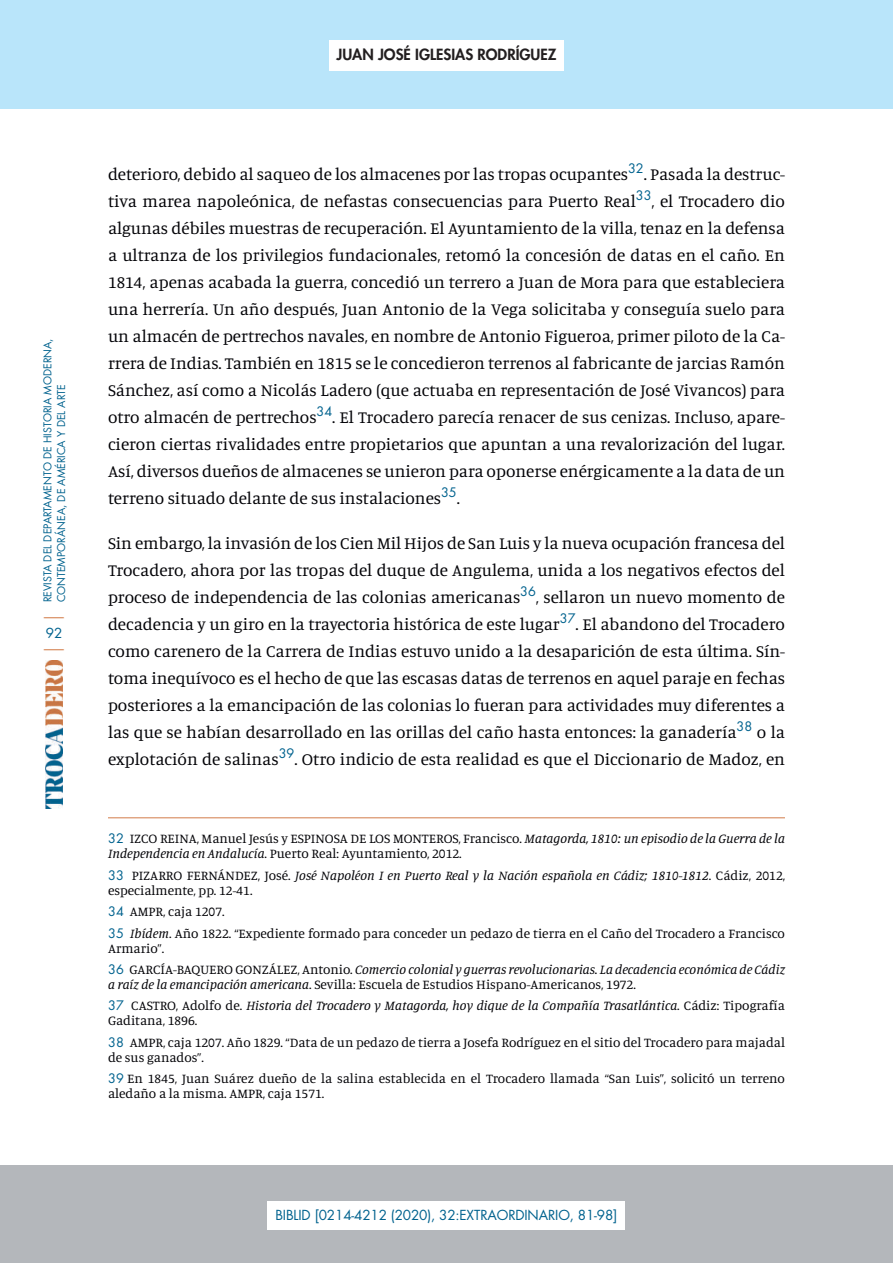
<style>
.page{position:relative;width:893px;height:1263px;background:#fff}
.page>*{position:absolute;margin:0;border:0;box-sizing:border-box;transform-origin:0 0}
.t1{font:17.25px/27px "Manuale";color:#020206;text-align:justify}
.t2{font:800 15px "Futura Std";color:#231f20}
.t3{font:13.5px/21.5px "Manuale";color:#020206}
.t4{font:italic 13.5px/21.5px "Manuale";color:#020206}
.t5{font:13.5px "Futura Std";letter-spacing:-.01em;color:#00628e}
.t6{font:13.5px "Futura Std";color:#d27c49;scale:2 1}
.t7{font:10.5px/13.5px "Futura Std";color:#00628e}
.s1{font-family:"Futura Std";font-size:12.75px;color:#00628e}
.s2{font-style:italic}
.s3{font-family:"Futura Std";font-style:normal;font-size:12.75px;color:#00628e}
.s4{font-style:normal}
</style>
<div class="page">
<img style="left:46px;top:660px;width:16px;height:149px">
<hr style="left:108px;top:817px;width:677px;height:1px;background:#d27c49">
<div style="left:0;top:0;width:893px;height:108px;background:#b9e5fa"></div>
<div style="left:329px;top:40px;width:235px;height:30px;background:#fff"></div>
<div style="left:0;top:1165px;width:893px;height:98px;background:#b4b7bb"></div>
<div style="left:268px;top:1201px;width:357px;height:29px;background:#fff"></div>
<p class="t7" style="left:41px;top:602px;width:266px;rotate:-90deg">REVISTA DEL DEPARTAMENTO DE HISTORIA MODERNA,<br>CONTEMPORÁNEA, DE AMÉRICA Y DEL ARTE</p>
<p class="t6" style="left:40px;top:607px;width:15px">—</p>
<p class="t5" style="left:46px;top:624px;width:18px">92</p>
<p class="t6" style="left:40px;top:640px;width:15px">—</p>
<p class="t2" style="left:337px;top:45px;width:221px">JUAN JOSÉ IGLESIAS RODRÍGUEZ</p>
<p class="t1" style="left:108px;top:160px;width:679px">deterioro, debido al saqueo de los almacenes por las tropas ocupantes<sup>32</sup>. Pasada la destruc&shy;tiva marea napoleónica, de nefastas consecuencias para Puerto Real<sup>33</sup>, el Trocadero dio algunas débiles muestras de recuperación. El Ayuntamiento de la villa, tenaz en la defensa a ultranza de los privilegios fundacionales, retomó la concesión de datas en el caño. En 1814, apenas acabada la guerra, concedió un terrero a Juan de Mora para que estableciera una herrería. Un año después, Juan Antonio de la Vega solicitaba y conseguía suelo para un almacén de pertrechos navales, en nombre de Antonio Figueroa, primer piloto de la Ca&shy;rrera de Indias. También en 1815 se le concedieron terrenos al fabricante de jarcias Ramón Sánchez, así como a Nicolás Ladero (que actuaba en representación de José Vivancos) para otro almacén de pertrechos<sup>34</sup>. El Trocadero parecía renacer de sus cenizas. Incluso, apare&shy;cieron ciertas rivalidades entre propietarios que apuntan a una revalorización del lugar.<br>Así, diversos dueños de almacenes se unieron para oponerse enérgicamente a la data de un terreno situado delante de sus instalaciones<sup>35</sup>.</p>
<p class="t1" style="left:108px;top:529px;width:679px">Sin embargo, la invasión de los Cien Mil Hijos de San Luis y la nueva ocupación francesa del Trocadero, ahora por las tropas del duque de Angulema, unida a los negativos efectos del proceso de independencia de las colonias americanas<sup>36</sup>, sellaron un nuevo momento de decadencia y un giro en la trayectoria histórica de este lugar<sup>37</sup>. El abandono del Trocadero como carenero de la Carrera de Indias estuvo unido a la desaparición de esta última. Sín&shy;toma inequívoco es el hecho de que las escasas datas de terrenos en aquel paraje en fechas posteriores a la emancipación de las colonias lo fueran para actividades muy diferentes a las que se habían desarrollado en las orillas del caño hasta entonces: la ganadería<sup>38</sup> o la explotación de salinas<sup>39</sup>. Otro indicio de esta realidad es que el Diccionario de Madoz, en</p>
<p class="t3" style="left:108px;top:831px;width:678px;line-height:15px"><span class="s1">32</span> IZCO REINA, Manuel Jesús y ESPINOSA DE LOS MONTEROS, Francisco. <span class="s2">Matagorda, 1810: un episodio de la Guerra de la<br>Independencia en Andalucía</span>. Puerto Real: Ayuntamiento, 2012.</p>
<p class="t4" style="left:108px;top:867px;width:678px;line-height:15px"><span class="s3">33</span> <span class="s4">PIZARRO FERNÁNDEZ, José.</span> José Napoléon I en Puerto Real y la Nación española en Cádiz; 1810-1812<span class="s4">. Cádiz, 2012, especialmente, pp. 12-41.</span></p>
<p class="t3" style="left:108px;top:900px;width:678px"><span class="s1">34</span> AMPR, caja 1207.<br><span class="s1">35</span> <span class="s2">Ibídem</span>. Año 1822. “Expediente formado para conceder un pedazo de tierra en el Caño del Trocadero a Francisco</p>
<p class="t4" style="left:108px;top:937px;width:678px"><span class="s4">Armario”.<br></span><span class="s3">36</span> <span class="s4">GARCÍA-BAQUERO GONZÁLEZ, Antonio.</span> Comercio colonial y guerras revolucionarias. La decadencia económica de Cádiz</p>
<p class="t4" style="left:108px;top:973px;width:678px">a raíz de la emancipación americana<span class="s4">. Sevilla: Escuela de Estudios Hispano-Americanos, 1972.<br></span><span class="s3">37</span> <span class="s4">CASTRO, Adolfo de.</span> Historia del Trocadero y Matagorda, hoy dique de la Compañía Trasatlántica<span class="s4">. Cádiz: Tipografía</span></p>
<p class="t3" style="left:108px;top:1009px;width:678px">Gaditana, 1896.<br><span class="s1">38</span> AMPR, caja 1207. Año 1829. “Data de un pedazo de tierra a Josefa Rodríguez en el sitio del Trocadero para majadal</p>
<p class="t3" style="left:108px;top:1046px;width:678px">de sus ganados”.<br><span class="s1">39</span> En 1845, Juan Suárez dueño de la salina establecida en el Trocadero llamada “San Luis”, solicitó un terreno</p>
<p class="t3" style="left:108px;top:1082px;width:218px">aledaño a la misma. AMPR, caja 1571.</p>
<p class="t5" style="left:275px;top:1206px;width:344px">BIBLID [0214-4212 (2020), 32:EXTRAORDINARIO, 81-98]</p>
</div>
